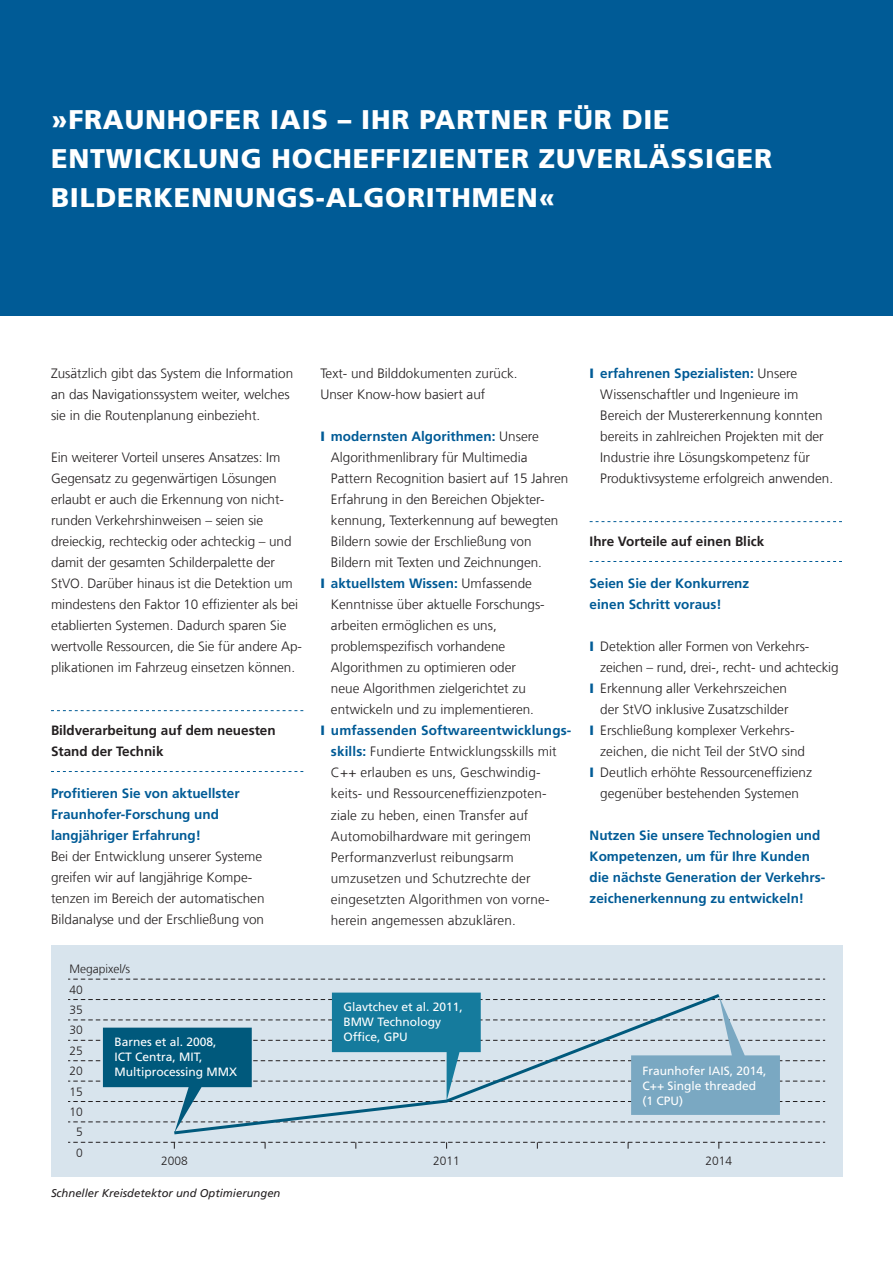
<style>
.page{position:relative;width:893px;height:1263px;background:#fff}
.page>*{position:absolute;margin:0;border:0;box-sizing:border-box;transform-origin:0 0}
.t1{font:900 27px/39px "Frutiger LT Com";letter-spacing:.03em;color:#fff}
.t2{font:300 13.5px/21px "Frutiger LT Com";color:#231f20}
.t3{font:700 13.5px/21px "Frutiger LT Com";color:#005b96}
.t4{font:700 13.5px/21px "Frutiger LT Com";color:#231f20}
.t5{font:12px/15px "Frutiger LT Com";color:#fff}
.t6{font:300 12px/20.4px "Frutiger LT Com";color:#231f20;text-align:center}
.t7{font:italic 11.25px "Frutiger LT Com";color:#231f20}
.s1{font-weight:900}
.s2{font-weight:300;color:#231f20}
.s3{font-weight:700;color:#005b96}
.s4{font-weight:900;color:#005b96}
</style>
<div class="page">
<svg style="left:51px;top:710px;width:252px;height:1px"></svg>
<svg style="left:51px;top:771px;width:252px;height:1px"></svg>
<svg style="left:590px;top:521px;width:252px;height:1px"></svg>
<svg style="left:590px;top:561px;width:252px;height:1px"></svg>
<div style="left:0;top:0;width:893px;height:315px;background:#005b96"></div>
<div style="left:51px;top:945px;width:791px;height:231px;background:#d8e4ed"></div>
<svg style="left:68px;top:979px;width:757px;height:1px"></svg>
<svg style="left:68px;top:1142px;width:757px;height:7px"></svg>
<svg style="left:68px;top:992px;width:757px;height:141px"></svg>
<h1 class="t1" style="left:51px;top:100px;width:723px">»FRAUNHOFER IAIS – IHR PARTNER FÜR DIE<br>ENTWICKLUNG HOCHEFFIZIENTER ZUVERLÄSSIGER<br>BILDERKENNUNGS-ALGORITHMEN«</h1>
<p class="t2" style="left:51px;top:363px;width:244px">Zusätzlich gibt das System die Information an das Navigationssystem weiter, welches sie in die Routenplanung einbezieht.</p>
<p class="t2" style="left:51px;top:447px;width:252px">Ein weiterer Vorteil unseres Ansatzes: Im Gegensatz zu gegenwärtigen Lösungen erlaubt er auch die Erkennung von nicht&shy;runden Verkehrshinweisen – seien sie dreieckig, rechteckig oder achteckig – und damit der gesamten Schilderpalette der StVO. Darüber hinaus ist die Detektion um mindestens den Faktor 10 effizienter als bei etablierten Systemen. Dadurch sparen Sie wertvolle Ressourcen, die Sie für andere Ap&shy;plikationen im Fahrzeug einsetzen können.</p>
<p class="t4" style="left:51px;top:720px;width:226px">Bildverarbeitung auf dem neuesten<br>Stand der Technik</p>
<p class="t3" style="left:51px;top:783px;width:190px">Profitieren Sie von aktuellster<br>Fraunhofer-Forschung und langjähriger Erfahrung!</p>
<p class="t2" style="left:51px;top:846px;width:215px">Bei der Entwicklung unserer Systeme greifen wir auf langjährige Kompe&shy;tenzen im Bereich der automatischen Bildanalyse und der Erschließung von</p>
<p class="t6" style="left:70px;top:959px;width:62px">Megapixel/s</p>
<p class="t6" style="left:70px;top:979px;width:15px">40<br>35<br>30<br>25<br>20<br>15<br>10<br>5</p>
<p class="t5" style="left:114px;top:1034px;width:124px">Barnes et al. 2008,<br>ICT Centra, MIT,<br>Multiprocessing MMX</p>
<p class="t2" style="left:320px;top:363px;width:199px">Text- und Bilddokumenten zurück.<br>Unser Know-how basiert auf</p>
<p class="t3" style="left:320px;top:426px;width:220px"><span class="s1">I</span> modernsten Algorithmen: <span class="s2">Unsere</span></p>
<p class="t2" style="left:331px;top:447px;width:198px">Algorithmenlibrary für Multimedia</p>
<p class="t2" style="left:331px;top:468px;width:239px">Pattern Recognition basiert auf 15 Jahren</p>
<p class="t2" style="left:331px;top:489px;width:215px">Erfahrung in den Bereichen Objekter-</p>
<p class="t2" style="left:331px;top:510px;width:229px">kennung, Texterkennung auf bewegten</p>
<p class="t2" style="left:331px;top:531px;width:202px">Bildern sowie der Erschließung von</p>
<p class="t2" style="left:331px;top:552px;width:213px">Bildern mit Texten und Zeichnungen.</p>
<p class="t3" style="left:320px;top:573px;width:213px"><span class="s1">I</span> aktuellstem Wissen: <span class="s2">Umfassende</span></p>
<p class="t2" style="left:331px;top:594px;width:214px">Kenntnisse über aktuelle Forschungs-</p>
<p class="t2" style="left:331px;top:615px;width:167px">arbeiten ermöglichen es uns,</p>
<p class="t2" style="left:331px;top:636px;width:176px">problemspezifisch vorhandene</p>
<p class="t2" style="left:331px;top:657px;width:187px">Algorithmen zu optimieren oder</p>
<p class="t2" style="left:331px;top:678px;width:197px">neue Algorithmen zielgerichtet zu</p>
<p class="t2" style="left:331px;top:699px;width:205px">entwickeln und zu implementieren.</p>
<p class="t3" style="left:320px;top:720px;width:252px"><span class="s1">I</span> umfassenden Softwareentwicklungs-</p>
<p class="t2" style="left:331px;top:741px;width:227px"><span class="s3">skills:</span> Fundierte Entwicklungsskills mit</p>
<p class="t2" style="left:331px;top:762px;width:210px">C++ erlauben es uns, Geschwindig-</p>
<p class="t2" style="left:331px;top:783px;width:217px">keits- und Ressourceneffizienzpoten-</p>
<p class="t2" style="left:331px;top:804px;width:199px">ziale zu heben, einen Transfer auf</p>
<p class="t2" style="left:331px;top:825px;width:201px">Automobilhardware mit geringem</p>
<p class="t2" style="left:331px;top:846px;width:184px">Performanzverlust reibungsarm</p>
<p class="t2" style="left:331px;top:867px;width:201px">umzusetzen und Schutzrechte der</p>
<p class="t2" style="left:331px;top:888px;width:219px">eingesetzten Algorithmen von vorne-</p>
<p class="t2" style="left:331px;top:909px;width:186px">herein angemessen abzuklären.</p>
<p class="t5" style="left:343px;top:999px;width:121px">Glavtchev et al. 2011,<br>BMW Technology<br>Office, GPU</p>
<p class="t2" style="left:600px;top:363px;width:234px;text-indent:-11px"><span class="s4">I</span> <span class="s3">erfahrenen Spezialisten:</span> Unsere Wissenschaftler und Ingenieure im Bereich der Mustererkennung konnten bereits in zahlreichen Projekten mit der Industrie ihre Lösungskompetenz für Produktivsysteme erfolgreich anwenden.</p>
<p class="t4" style="left:590px;top:531px;width:176px">Ihre Vorteile auf einen Blick</p>
<p class="t3" style="left:590px;top:573px;width:161px">Seien Sie der Konkurrenz einen Schritt voraus!</p>
<p class="t2" style="left:590px;top:636px;width:220px"><span class="s4">I</span> Detektion aller Formen von Verkehrs-</p>
<p class="t2" style="left:600px;top:657px;width:240px">zeichen – rund, drei-, recht- und achteckig</p>
<p class="t2" style="left:590px;top:678px;width:199px"><span class="s4">I</span> Erkennung aller Verkehrszeichen</p>
<p class="t2" style="left:600px;top:699px;width:190px">der StVO inklusive Zusatzschilder</p>
<p class="t2" style="left:590px;top:720px;width:205px"><span class="s4">I</span> Erschließung komplexer Verkehrs-</p>
<p class="t2" style="left:600px;top:741px;width:206px">zeichen, die nicht Teil der StVO sind</p>
<p class="t2" style="left:590px;top:762px;width:224px"><span class="s4">I</span> Deutlich erhöhte Ressourceneffizienz</p>
<p class="t2" style="left:600px;top:783px;width:200px">gegenüber bestehenden Systemen</p>
<p class="t3" style="left:590px;top:825px;width:236px">Nutzen Sie unsere Technologien und Kompetenzen, um für Ihre Kunden die nächste Generation der Verkehrs&shy;zeichenerkennung zu entwickeln!</p>
<p class="t5" style="left:642px;top:1064px;width:126px">Fraunhofer IAIS, 2014,<br>C++ Single threaded (1 CPU)</p>
<p class="t6" style="left:76px;top:1142px;width:8px">0</p>
<p class="t6" style="left:161px;top:1151px;width:28px">2008</p>
<p class="t6" style="left:433px;top:1151px;width:28px">2011</p>
<p class="t6" style="left:705px;top:1151px;width:28px">2014</p>
<p class="t7" style="left:51px;top:1187px;width:231px">Schneller Kreisdetektor und Optimierungen</p>
</div>
